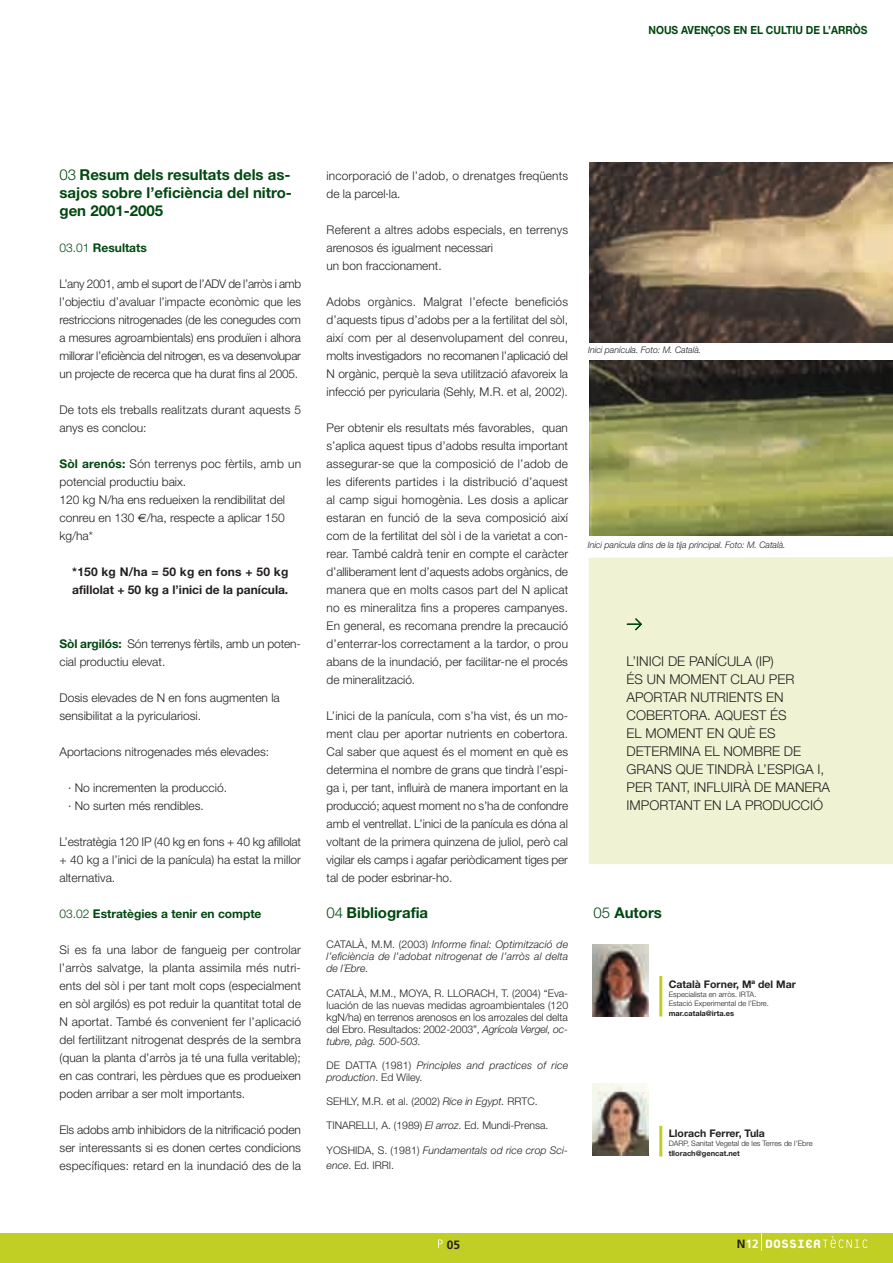
<style>
.page{position:relative;width:893px;height:1263px;background:#fff}
.page>*{position:absolute;margin:0;border:0;box-sizing:border-box;transform-origin:0 0}
.t1{font:800 18px "Platelet";color:#fff;scale:.96 1}
.t2{font:700 15px/18px "Helvetica Neue";color:#004710;text-align:justify}
.t3{font:300 13.5px/18px "Helvetica Neue";color:#231f20}
.t4{font:300 12px/18px "Helvetica Neue";color:#231f20;text-align:justify}
.t5{font:700 12px/18px "Helvetica Neue";color:#231f20}
.t6{font:700 12px "Helvetica Neue";color:#004710}
.t7{font:700 12px "Frutiger";color:#231f20}
.t8{font:700 11.25px "Helvetica Neue";color:#004710;scale:.91 1}
.t9{font:300 10.5px/12.1px "Helvetica Neue";letter-spacing:-.01em;color:#231f20;text-align:justify}
.t10{font:italic 300 10.5px/12.1px "Helvetica Neue";letter-spacing:.015em;color:#231f20}
.t11{font:700 10.5px "Helvetica Neue";color:#231f20}
.t12{font:italic 300 9px "Helvetica Neue";letter-spacing:-.005em;color:#231f20}
.t13{font:300 7.5px "Helvetica Neue";color:#231f20}
.t14{font:700 7.5px "Helvetica Neue";color:#231f20}
.s1{font-weight:300}
.s2{font-weight:700;color:#004710}
.s3{font-family:"Euro Sans";font-weight:400}
.s4{font-style:normal}
.s5{font-style:italic}
.s6{font-family:"Frutiger";font-weight:700;font-size:12px;color:#231f20}
.s7{font-family:"Frutiger";font-weight:700;font-size:12px}
</style>
<div class="page">
<div style="left:0;top:1233px;width:893px;height:30px;background:#c1ce23"></div>
<svg style="left:761px;top:1233px;width:1px;height:17px"></svg>
<svg style="left:823px;top:1236px;width:44px;height:12px"></svg>
<svg style="left:438px;top:1239px;width:5px;height:9px"></svg>
<div style="left:589px;top:557px;width:304px;height:307px;background:#f0f3d3"></div>
<svg style="left:627px;top:618px;width:15px;height:12px"></svg>
<img style="left:589px;top:361px;width:304px;height:175px">
<img style="left:589px;top:162px;width:304px;height:180px">
<hr style="left:659px;top:976px;width:3px;height:40px;background:#c1ce23">
<img style="left:592px;top:944px;width:56px;height:72px">
<hr style="left:659px;top:1126px;width:3px;height:30px;background:#c1ce23">
<img style="left:592px;top:1083px;width:56px;height:72px">
<p class="t8" style="left:648px;top:23px;width:242px">NOUS AVENÇOS EN EL CULTIU DE L’ARRÒS</p>
<p class="t2" style="left:60px;top:165px;width:234px"><span class="s1">03</span> Resum dels resultats dels as&shy;sajos sobre l’eficiència del nitro&shy;gen 2001-2005</p>
<p class="t6" style="left:60px;top:240px;width:89px"><span class="s1">03.01</span> Resultats</p>
<p class="t4" style="left:60px;top:274px;width:243px">L’any 2001, amb el suport de l’ADV de l’arròs i amb l’objectiu d’avaluar l’impacte econòmic que les restriccions nitrogenades (de les conegudes com a mesures agroambientals) ens produïen i alhora millorar l’eficiència del nitrogen, es va desenvolupar un projecte de recerca que ha durat fins al 2005.</p>
<p class="t4" style="left:60px;top:400px;width:243px">De tots els treballs realitzats durant aquests 5 anys es conclou:</p>
<p class="t4" style="left:60px;top:454px;width:243px"><span class="s2">Sòl arenós:</span> Són terrenys poc fèrtils, amb un potencial productiu baix.</p>
<p class="t4" style="left:60px;top:490px;width:227px">120 kg N/ha ens redueixen la rendibilitat del conreu en 130 <span class="s3">€</span>/ha, respecte a aplicar 150 kg/ha*</p>
<p class="t5" style="left:72px;top:562px;width:218px">*150 kg N/ha = 50 kg en fons + 50 kg afillolat + 50 kg a l’inici de la panícula.</p>
<p class="t4" style="left:60px;top:634px;width:243px"><span class="s2">Sòl argilós:</span> Són terrenys fèrtils, amb un poten&shy;cial productiu elevat.</p>
<p class="t4" style="left:60px;top:688px;width:222px">Dosis elevades de N en fons augmenten la sensibilitat a la pyriculariosi.</p>
<p class="t4" style="left:60px;top:742px;width:211px">Aportacions nitrogenades més elevades:</p>
<p class="t4" style="left:68px;top:778px;width:160px">· No incrementen la producció.</p>
<p class="t4" style="left:68px;top:796px;width:137px">· No surten més rendibles.</p>
<p class="t4" style="left:60px;top:832px;width:243px">L’estratègia 120 IP (40 kg en fons + 40 kg afillolat + 40 kg a l’inici de la panícula) ha estat la millor alternativa.</p>
<p class="t6" style="left:60px;top:906px;width:203px"><span class="s1">03.02</span> Estratègies a tenir en compte</p>
<p class="t4" style="left:60px;top:940px;width:243px">Si es fa una labor de fangueig per controlar l’arròs salvatge, la planta assimila més nutri&shy;ents del sòl i per tant molt cops (especialment en sòl argilós) es pot reduir la quantitat total de N aportat. També és convenient fer l’aplicació del fertilitzant nitrogenat després de la sembra (quan la planta d’arròs ja té una fulla veritable); en cas contrari, les pèrdues que es produeixen poden arribar a ser molt importants.</p>
<p class="t4" style="left:60px;top:1120px;width:243px">Els adobs amb inhibidors de la nitrificació poden ser interessants si es donen certes condicions específiques: retard en la inundació des de la</p>
<p class="t4" style="left:327px;top:166px;width:243px">incorporació de l’adob, o drenatges freqüents de la parcel·la.</p>
<p class="t4" style="left:327px;top:220px;width:243px">Referent a altres adobs especials, en terrenys arenosos és igualment necessari</p>
<p class="t4" style="left:327px;top:256px;width:117px">un bon fraccionament.</p>
<p class="t4" style="left:327px;top:292px;width:243px">Adobs orgànics. Malgrat l’efecte beneficiós d’aquests tipus d’adobs per a la fertilitat del sòl, així com per al desenvolupament del conreu, molts investigadors no recomanen l’aplicació del N orgànic, perquè la seva utilització afavoreix la infecció per pyricularia (Sehly, M.R. et al, 2002).</p>
<p class="t4" style="left:327px;top:418px;width:243px">Per obtenir els resultats més favorables, quan s’aplica aquest tipus d’adobs resulta important assegurar-se que la composició de l’adob de les diferents partides i la distribució d’aquest al camp sigui homogènia. Les dosis a aplicar estaran en funció de la seva composició així com de la fertilitat del sòl i de la varietat a con&shy;rear. També caldrà tenir en compte el caràcter d’alliberament lent d’aquests adobs orgànics, de manera que en molts casos part del N aplicat no es mineralitza fins a properes campanyes.<br>En general, es recomana prendre la precaució d’enterrar-los correctament a la tardor, o prou abans de la inundació, per facilitar-ne el procés de mineralització.</p>
<p class="t4" style="left:327px;top:706px;width:243px">L’inici de la panícula, com s’ha vist, és un mo&shy;ment clau per aportar nutrients en cobertora.<br>Cal saber que aquest és el moment en què es determina el nombre de grans que tindrà l’espi&shy;ga i, per tant, influirà de manera important en la producció; aquest moment no s’ha de confondre amb el ventrellat. L’inici de la panícula es dóna al voltant de la primera quinzena de juliol, però cal vigilar els camps i agafar periòdicament tiges per tal de poder esbrinar-ho.</p>
<p class="t2" style="left:327px;top:903px;width:103px"><span class="s1">04</span> Bibliografia</p>
<p class="t10" style="left:327px;top:938px;width:243px;text-align:justify"><span class="s4">CATALÀ, M.M. (2003)</span> Informe final: Optimització de l’eficiència de l’adobat nitrogenat de l’arròs al delta de l´Ebre.</p>
<p class="t9" style="left:327px;top:986px;width:243px">CATALÀ, M.M., MOYA, R. LLORACH, T. (2004) “Eva&shy;luación de las nuevas medidas agroambientales (120 kgN/ha) en terrenos arenosos en los arrozales del delta del Ebro. Resultados: 2002-2003”, <span class="s5">Agrícola Vergel, oc&shy;tubre, pàg. 500-503.</span></p>
<p class="t10" style="left:327px;top:1059px;width:243px"><span class="s4">DE DATTA (1981)</span> Principles and practices of rice production<span class="s4">. Ed Wiley.</span></p>
<p class="t9" style="left:327px;top:1095px;width:213px">SEHLY, M.R. et al. (2002) <span class="s5">Rice in Egypt.</span> RRTC.</p>
<p class="t9" style="left:327px;top:1119px;width:223px">TINARELLI, A. (1989) <span class="s5">El arroz</span>. Ed. Mundi-Prensa.</p>
<p class="t10" style="left:327px;top:1142px;width:243px;line-height:15px"><span class="s4">YOSHIDA, S. (1981)</span> Fundamentals od rice crop Sci&shy;ence<span class="s4">. Ed. IRRI.</span></p>
<p class="t12" style="left:588px;top:345px;width:115px">Inici panícula. Foto: M. Català.</p>
<p class="t12" style="left:588px;top:539px;width:199px">Inici panícula dins de la tija principal. Foto: M. Català.</p>
<p class="t3" style="left:627px;top:652px;width:149px">L’INICI DE PANÍCULA (IP)</p>
<p class="t3" style="left:627px;top:670px;width:205px">ÉS UN MOMENT CLAU PER<br>APORTAR NUTRIENTS EN<br>COBERTORA. AQUEST ÉS<br>EL MOMENT EN QUÈ ES<br>DETERMINA EL NOMBRE DE<br>GRANS QUE TINDRÀ L’ESPIGA I,<br>PER TANT, INFLUIRÀ DE MANERA<br>IMPORTANT EN LA PRODUCCIÓ</p>
<p class="t2" style="left:594px;top:903px;width:70px"><span class="s1">05</span> Autors</p>
<p class="t11" style="left:669px;top:978px;width:129px">Català Forner, Mª del Mar</p>
<p class="t13" style="left:669px;top:990px;width:89px">Especialista en arròs. IRTA.</p>
<p class="t13" style="left:669px;top:999px;width:102px">Estació Experimental de l’Ebre.</p>
<p class="t14" style="left:669px;top:1009px;width:67px">mar.catala@irta.es</p>
<p class="t11" style="left:669px;top:1126px;width:98px">Llorach Ferrer, Tula</p>
<p class="t13" style="left:669px;top:1138px;width:145px">DARP, Sanitat Vegetal de les Terres de l’Ebre</p>
<p class="t14" style="left:669px;top:1149px;width:73px">tllorach@gencat.net</p>
<p class="t7" style="left:447px;top:1238px;width:15px">05</p>
<h1 class="t1" style="left:737px;top:1235px;width:89px"><span class="s6">N</span><span class="s7">12</span> DOSSIER</h1>
</div>
